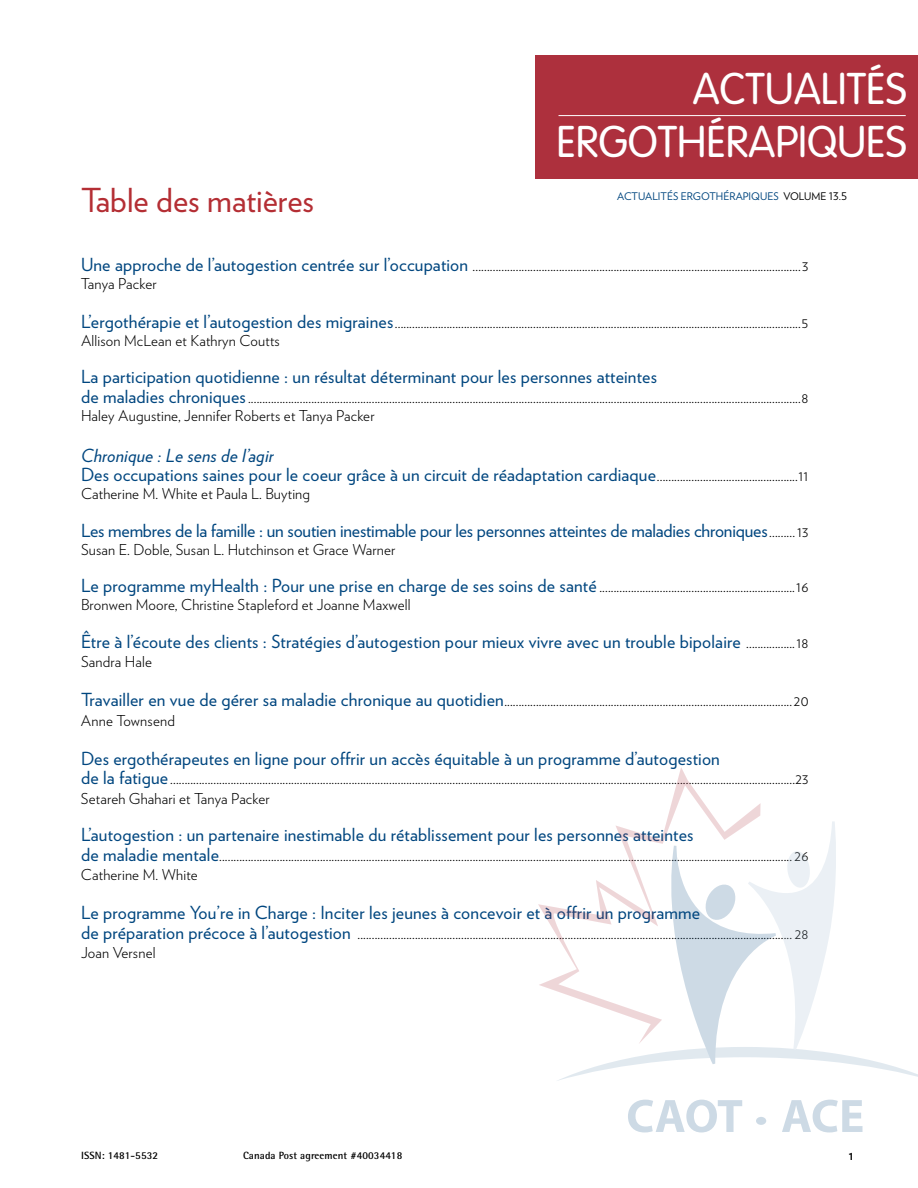
<style>
.page{position:relative;width:918px;height:1188px;background:#fff}
.page>*{position:absolute;margin:0;border:0;box-sizing:border-box;transform-origin:0 0}
.t1{font:300 43.8px/52.5px "VAG Rounded";color:#fff;text-align:right}
.t2{font:33px "Verlag";color:#b42e34}
.t3{font:18px/19.5px "Verlag";letter-spacing:.01em;color:#00467f}
.t4{font:18px "Verlag";letter-spacing:-.01em;color:#00467f}
.t5{font:300 15px/18px "Verlag";letter-spacing:.01em;color:#000}
.t6{font:700 12px "Verlag";color:#000}
.t7{font:700 10.5px "Rotis Semi Sans";letter-spacing:.01em;color:#000}
.t8{font:10.5px "Verlag";color:#00467f}
.s1{color:#000}
.s2{font-weight:400;font-size:18px;color:#00467f}
.s3{font-style:italic}
.s4{font-weight:300;font-size:15px;color:#000}
</style>
<div class="page">
<svg style="left:628px;top:1100px;width:114px;height:32px"></svg>
<svg style="left:782px;top:1100px;width:81px;height:32px"></svg>
<div style="left:756px;top:1117px;width:10px;height:8px;background:#cddae5;border-radius:50%"></div>
<svg style="left:557px;top:821px;width:361px;height:260px"></svg>
<svg style="left:538px;top:767px;width:223px;height:277px"></svg>
<div style="left:536px;top:55px;width:382px;height:124px;background:#ad303d"></div>
<hr style="left:559px;top:115px;width:347px;height:1px;background:#fff">
<h2 class="t2" style="left:81px;top:175px;width:235px">Table des matières</h2>
<h1 class="t1" style="left:556px;top:64px;width:352px">ACTUALITÉS<br>ERGOTHÉRAPIQUES</h1>
<p class="t8" style="left:617px;top:189px;width:14px">Actualit</p>
<p class="t8" style="left:667px;top:189px;width:181px">és ergoth érapiques <span class="s1">volume 13.5</span></p>
<p class="t5" style="left:81px;top:255px;width:729px"><span class="s2">Une approche de l’autogestion centrée sur l’occupation</span> ..................................................................................................................3<br>Tanya Packer</p>
<p class="t5" style="left:81px;top:312px;width:729px"><span class="s2">L’ergothérapie et l’autogestion des migraines</span>.............................................................................................................................................5<br>Allison McLean et Kathryn Coutts</p>
<p class="t3" style="left:81px;top:366px;width:578px">La participation quotidienne : un résultat déterminant pour les personnes atteintes</p>
<p class="t5" style="left:81px;top:387px;width:729px"><span class="s2">de maladies chroniques</span>................................................................................................................................................................................................8<br>Haley Augustine, Jennifer Roberts et Tanya Packer</p>
<p class="t3" style="left:81px;top:445px;width:729px"><span class="s3">Chronique : Le sens de l’agir<br></span>Des occupations saines pour le coeur grâce à un circuit de réadaptation cardiaque<span class="s4">.................................................11</span></p>
<p class="t5" style="left:81px;top:484px;width:231px">Catherine M. White et Paula L. Buyting</p>
<p class="t4" style="left:81px;top:517px;width:729px">Les membres de la famille : un soutien inestimable pour les personnes atteintes de maladies chroniques<span class="s4">.........13</span></p>
<p class="t5" style="left:81px;top:540px;width:316px">Susan E. Doble, Susan L. Hutchinson et Grace Warner</p>
<p class="t5" style="left:81px;top:577px;width:729px"><span class="s2">Le programme myHealth : Pour une prise en charge de ses soins de santé</span> ....................................................................16<br>Bronwen Moore, Christine Stapleford et Joanne Maxwell</p>
<p class="t3" style="left:81px;top:631px;width:729px">Être à l’écoute des clients : Stratégies d’autogestion pour mieux vivre avec un trouble bipolaire <span class="s4">.................18</span></p>
<p class="t5" style="left:81px;top:652px;width:72px">Sandra Hale</p>
<p class="t5" style="left:81px;top:690px;width:729px;line-height:19.5px"><span class="s2">Travailler en vue de gérer sa maladie chronique au quotidien</span>....................................................................................................20<br>Anne Townsend</p>
<p class="t3" style="left:81px;top:748px;width:640px">Des ergothérapeutes en ligne pour offrir un accès équitable à un programme d’autogestion</p>
<p class="t5" style="left:81px;top:768px;width:729px;line-height:19.5px"><span class="s2">de la fatigue</span> .........................................................................................................................................................................................................................23<br>Setareh Ghahari et Tanya Packer</p>
<p class="t3" style="left:81px;top:824px;width:614px">L’autogestion : un partenaire inestimable du rétablissement pour les personnes atteintes</p>
<p class="t5" style="left:81px;top:845px;width:729px;line-height:19.5px"><span class="s2">de maladie mentale</span>....................................................................................................................................................................................................... 26<br>Catherine M. White</p>
<p class="t3" style="left:81px;top:902px;width:621px">Le programme You’re in Charge : Inciter les jeunes à concevoir et à offrir un programme</p>
<p class="t5" style="left:81px;top:923px;width:729px;line-height:19.5px"><span class="s2">de préparation précoce à l’autogestion</span> ....................................................................................................................................................... 28<br>Joan Versnel</p>
<p class="t7" style="left:81px;top:1149px;width:79px">ISSN: 1481-5532</p>
<p class="t7" style="left:243px;top:1149px;width:161px">Canada Post agreement #40034418</p>
<p class="t6" style="left:849px;top:1146px;width:6px">1</p>
</div>
